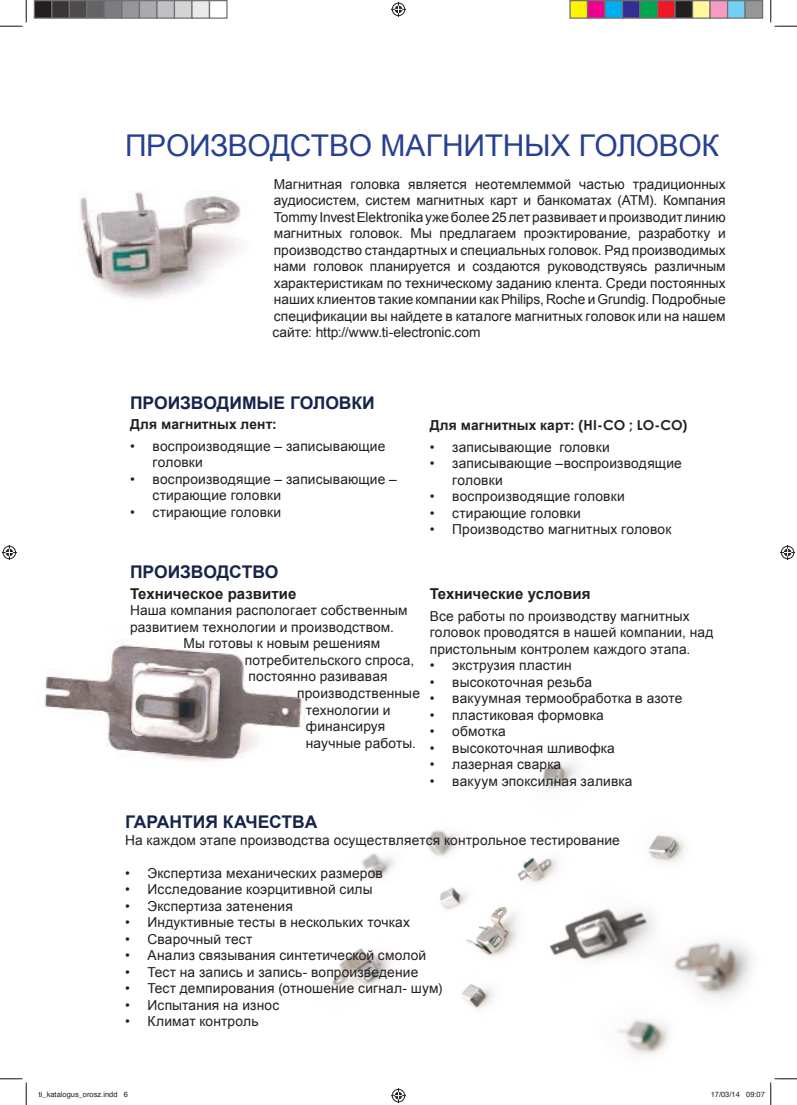
<style>
.page{position:relative;width:797px;height:1105px;background:#fff}
.page>*{position:absolute;margin:0;border:0;box-sizing:border-box;transform-origin:0 0}
.t1{font:30px "Arial";letter-spacing:-.015em;color:#264092}
.t2{font:700 17.5px "Arial";letter-spacing:-.005em;color:#172549}
.t3{font:700 15px "Arial";letter-spacing:.005em;color:#241f1f}
.t4{font:13.75px/16.5px "Arial";letter-spacing:.01em;color:#241f1f}
.t5{font:700 13.75px "Arial";letter-spacing:.01em;color:#241f1f}
.t6{font:7.5px "Helvetica";color:#241f1f}
.s1{font-family:"Century Gothic"}
</style>
<div class="page">
<img style="left:80px;top:190px;width:161px;height:109px">
<img style="left:44px;top:642px;width:261px;height:119px">
<img style="left:281px;top:732px;width:471px;height:323px">
<svg style="left:0;top:0;width:27px;height:27px"></svg>
<svg style="left:0;top:1078px;width:27px;height:27px"></svg>
<svg style="left:770px;top:0;width:27px;height:27px"></svg>
<svg style="left:391px;top:2px;width:15px;height:15px"></svg>
<svg style="left:391px;top:1088px;width:15px;height:15px"></svg>
<svg style="left:2px;top:545px;width:15px;height:15px"></svg>
<svg style="left:780px;top:545px;width:15px;height:15px"></svg>
<div style="left:34px;top:1px;width:18px;height:17px;background:#241f1f"></div>
<div style="left:34px;top:0;width:18px;height:19px;border:1px solid #717072"></div>
<div style="left:52px;top:1px;width:17px;height:17px;background:#393535"></div>
<div style="left:51px;top:0;width:19px;height:19px;border:1px solid #717072"></div>
<div style="left:69px;top:1px;width:18px;height:17px;background:#4e4b4c"></div>
<div style="left:69px;top:0;width:19px;height:19px;border:1px solid #717072"></div>
<div style="left:87px;top:1px;width:17px;height:17px;background:#656365"></div>
<div style="left:86px;top:0;width:19px;height:19px;border:1px solid #717072"></div>
<div style="left:104px;top:1px;width:18px;height:17px;background:#7d7c7e"></div>
<div style="left:104px;top:0;width:18px;height:19px;border:1px solid #717072"></div>
<div style="left:122px;top:1px;width:17px;height:17px;background:#969698"></div>
<div style="left:121px;top:0;width:19px;height:19px;border:1px solid #717072"></div>
<div style="left:139px;top:1px;width:18px;height:17px;background:#aaaaac"></div>
<div style="left:139px;top:0;width:19px;height:19px;border:1px solid #717072"></div>
<div style="left:157px;top:1px;width:17px;height:17px;background:#c0bfc1"></div>
<div style="left:156px;top:0;width:19px;height:19px;border:1px solid #717072"></div>
<div style="left:174px;top:1px;width:18px;height:17px;background:#d5d4d5"></div>
<div style="left:174px;top:0;width:18px;height:19px;border:1px solid #717072"></div>
<div style="left:192px;top:1px;width:17px;height:17px;background:#ebeaea"></div>
<div style="left:191px;top:0;width:19px;height:19px;border:1px solid #717072"></div>
<div style="left:209px;top:0;width:19px;height:19px;border:1px solid #717072"></div>
<div style="left:570px;top:1px;width:17px;height:17px;background:#fff300"></div>
<div style="left:569px;top:0;width:19px;height:19px;border:1px solid #717072"></div>
<div style="left:587px;top:1px;width:18px;height:17px;background:#ee008c"></div>
<div style="left:587px;top:0;width:18px;height:19px;border:1px solid #717072"></div>
<div style="left:605px;top:1px;width:17px;height:17px;background:#00aeef"></div>
<div style="left:604px;top:0;width:19px;height:19px;border:1px solid #717072"></div>
<div style="left:622px;top:1px;width:18px;height:17px;background:#313092"></div>
<div style="left:622px;top:0;width:18px;height:19px;border:1px solid #717072"></div>
<div style="left:640px;top:1px;width:17px;height:17px;background:#00a650"></div>
<div style="left:639px;top:0;width:19px;height:19px;border:1px solid #717072"></div>
<div style="left:657px;top:1px;width:18px;height:17px;background:#ef1923"></div>
<div style="left:657px;top:0;width:18px;height:19px;border:1px solid #717072"></div>
<div style="left:675px;top:1px;width:17px;height:17px;background:#241f1f"></div>
<div style="left:674px;top:0;width:19px;height:19px;border:1px solid #717072"></div>
<div style="left:692px;top:1px;width:18px;height:17px;background:#fff89a"></div>
<div style="left:692px;top:0;width:18px;height:19px;border:1px solid #717072"></div>
<div style="left:710px;top:1px;width:17px;height:17px;background:#f69bc2"></div>
<div style="left:709px;top:0;width:19px;height:19px;border:1px solid #717072"></div>
<div style="left:727px;top:1px;width:18px;height:17px;background:#72d0f6"></div>
<div style="left:727px;top:0;width:18px;height:19px;border:1px solid #717072"></div>
<div style="left:745px;top:1px;width:17px;height:17px;background:#969698"></div>
<div style="left:744px;top:0;width:19px;height:19px;border:1px solid #717072"></div>
<svg style="left:770px;top:1078px;width:27px;height:27px"></svg>
<h1 class="t1" style="left:125px;top:125px;width:595px">ПРОИЗВОДСТВО МАГНИТНЫХ ГОЛОВОК</h1>
<p class="t4" style="left:272px;top:176px;width:454px;text-align:justify">Магнитная головка является неотемлеммой частью традиционных аудиосистем, систем магнитных карт и банкоматах (ATM). Компания Tommy Invest Elektronika уже более 25 лет развивает и производит линию магнитных головок. Мы предлагаем проэктирование, разработку и производство стандартных и специальных головок. Ряд производимых нами головок планируется и создаются руководствуясь различным характеристикам по техническому заданию клента. Среди постоянных наших клиентов такие компании как Philips, Roche и Grundig. Подробные спецификации вы найдете в каталоге магнитных головок или на нашем сайте: http://www.ti-electronic.com</p>
<p class="t2" style="left:130px;top:391px;width:246px">ПРОИЗВОДИМЫЕ ГОЛОВКИ</p>
<p class="t5" style="left:130px;top:415px;width:148px">Для магнитных лент:</p>
<p class="t4" style="left:152px;top:438px;width:234px;text-indent:-22px">• воспроизводящие – записывающие головки</p>
<p class="t4" style="left:152px;top:471px;width:246px;text-indent:-22px">• воспроизводящие – записывающие – стирающие головки</p>
<p class="t4" style="left:130px;top:504px;width:153px">• стирающие головки</p>
<p class="t5" style="left:430px;top:416px;width:259px">Для магнитных карт: <span class="s1">(HI-CO ; LO-CO)</span></p>
<p class="t4" style="left:430px;top:439px;width:181px">• записывающие головки</p>
<p class="t4" style="left:452px;top:455px;width:231px;text-indent:-22px">• записывающие –воспроизводящие головки</p>
<p class="t4" style="left:430px;top:488px;width:196px">• воспроизводящие головки</p>
<p class="t4" style="left:430px;top:505px;width:153px">• стирающие головки</p>
<p class="t4" style="left:430px;top:521px;width:243px">• Производство магнитных головок</p>
<p class="t2" style="left:130px;top:560px;width:150px">ПРОИЗВОДСТВО</p>
<p class="t3" style="left:130px;top:584px;width:168px">Техническое развитие</p>
<p class="t4" style="left:130px;top:602px;width:279px">Наша компания распологает собственным</p>
<p class="t4" style="left:130px;top:619px;width:265px">развитием технологии и производством.</p>
<p class="t4" style="left:184px;top:635px;width:198px">Мы готовы к новым решениям</p>
<p class="t4" style="left:245px;top:652px;width:171px">потребительского спроса,</p>
<p class="t4" style="left:248px;top:668px;width:141px">постоянно разивавая</p>
<p class="t4" style="left:297px;top:685px;width:124px">производственные</p>
<p class="t4" style="left:306px;top:701px;width:86px">технологии и</p>
<p class="t4" style="left:306px;top:718px;width:81px">финансируя</p>
<p class="t4" style="left:306px;top:734px;width:112px">научные работы.</p>
<p class="t3" style="left:430px;top:584px;width:162px">Технические условия</p>
<p class="t4" style="left:430px;top:608px;width:285px">Все работы по производству магнитных головок проводятся в нашей компании, над пристольным контролем каждого этапа.</p>
<p class="t4" style="left:430px;top:657px;width:143px">• экструзия пластин</p>
<p class="t4" style="left:430px;top:674px;width:164px">• высокоточная резьба</p>
<p class="t4" style="left:430px;top:690px;width:254px">• вакуумная термообработка в азоте</p>
<p class="t4" style="left:430px;top:707px;width:175px">• пластиковая формовка</p>
<p class="t4" style="left:430px;top:723px;width:77px">• обмотка</p>
<p class="t4" style="left:430px;top:740px;width:186px">• высокоточная шливофка</p>
<p class="t4" style="left:430px;top:756px;width:133px">• лазерная сварка</p>
<p class="t4" style="left:430px;top:773px;width:204px">• вакуум эпоксилная заливка</p>
<p class="t2" style="left:125px;top:810px;width:194px">ГАРАНТИЯ КАЧЕСТВА</p>
<p class="t4" style="left:125px;top:832px;width:496px">На каждом этапе производства осуществляется контрольное тестирование</p>
<p class="t4" style="left:125px;top:865px;width:259px">• Экспертиза механических размеров</p>
<p class="t4" style="left:125px;top:881px;width:249px">• Исследование коэрцитивной силы</p>
<p class="t4" style="left:125px;top:898px;width:169px">• Экспертиза затенения</p>
<p class="t4" style="left:125px;top:914px;width:286px">• Индуктивные тесты в нескольких точках</p>
<p class="t4" style="left:125px;top:931px;width:129px">• Сварочный тест</p>
<p class="t4" style="left:125px;top:947px;width:302px">• Анализ связывания синтетической смолой</p>
<p class="t4" style="left:125px;top:964px;width:295px">• Тест на запись и запись- вопроизведение</p>
<p class="t4" style="left:125px;top:980px;width:319px">• Тест демпирования (отношение сигнал- шум)</p>
<p class="t4" style="left:125px;top:997px;width:156px">• Испытания на износ</p>
<p class="t4" style="left:125px;top:1013px;width:135px">• Климат контроль</p>
<p class="t6" style="left:39px;top:1089px;width:91px">ti_katalogus_orosz.indd 6</p>
<p class="t6" style="left:710px;top:1089px;width:56px">17/03/14 09:07</p>
</div>
